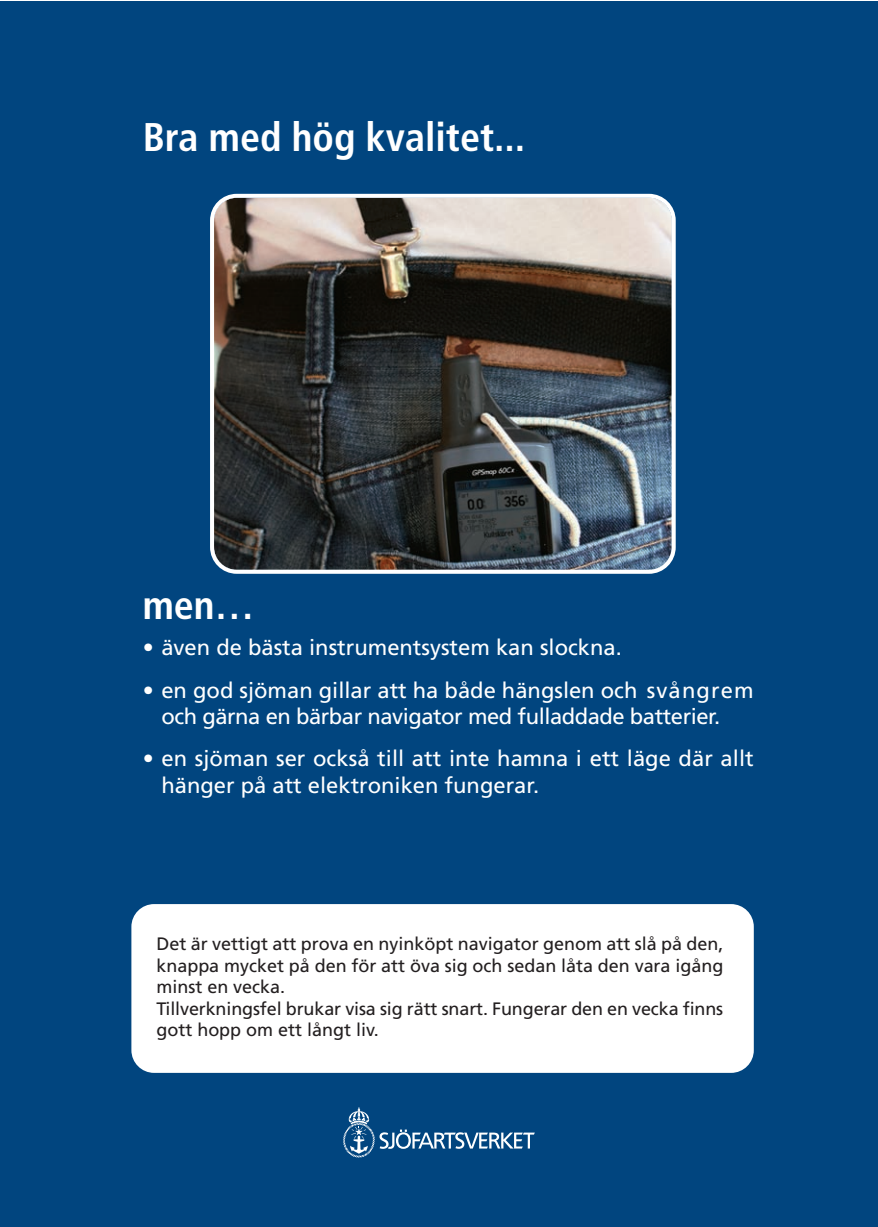
<style>
.page{position:relative;width:878px;height:1227px;background:#fff}
.page>*{position:absolute;margin:0;border:0;box-sizing:border-box;transform-origin:0 0}
.t1{font:700 condensed 40px "Frutiger";color:#fff}
.t2{font:22px/26.4px "Frutiger";color:#fff}
.t3{font:22px/26.4px "Frutiger";letter-spacing:-.02em;color:#fff}
.t4{font:18px/21.6px "Frutiger";color:#231f20}
</style>
<div class="page">
<div style="left:0;top:1px;width:18px;height:1225px;background:#01457f"></div>
<div style="left:18px;top:1px;width:859px;height:1225px;background:#01457f"></div>
<div style="left:131px;top:904px;width:623px;height:168px;background:#fff;border-radius:23px"></div>
<img style="left:210px;top:194px;width:466px;height:380px">
<svg style="left:343px;top:1107px;width:192px;height:50px"></svg>
<h1 class="t1" style="left:143px;top:121px;width:384px">Bra med hög kvalitet...</h1>
<h1 class="t1" style="left:143px;top:589px;width:113px">men…</h1>
<p class="t2" style="left:143px;top:636px;width:481px">• även de bästa instrumentsystem kan slockna.</p>
<p class="t3" style="left:161px;top:678px;width:594px;text-indent:-19px">• en god sjöman gillar att ha både hängslen och svångrem och gärna en bärbar navigator med fulladdade batterier.</p>
<p class="t2" style="left:161px;top:747px;width:594px;text-indent:-19px">• en sjöman ser också till att inte hamna i ett läge där allt hänger på att elektroniken fungerar.</p>
<p class="t4" style="left:156px;top:934px;width:568px">Det är vettigt att prova en nyinköpt navigator genom att slå på den, knappa mycket på den för att öva sig och sedan låta den vara igång minst en vecka.<br>Tillverkningsfel brukar visa sig rätt snart. Fungerar den en vecka finns gott hopp om ett långt liv.</p>
</div>
